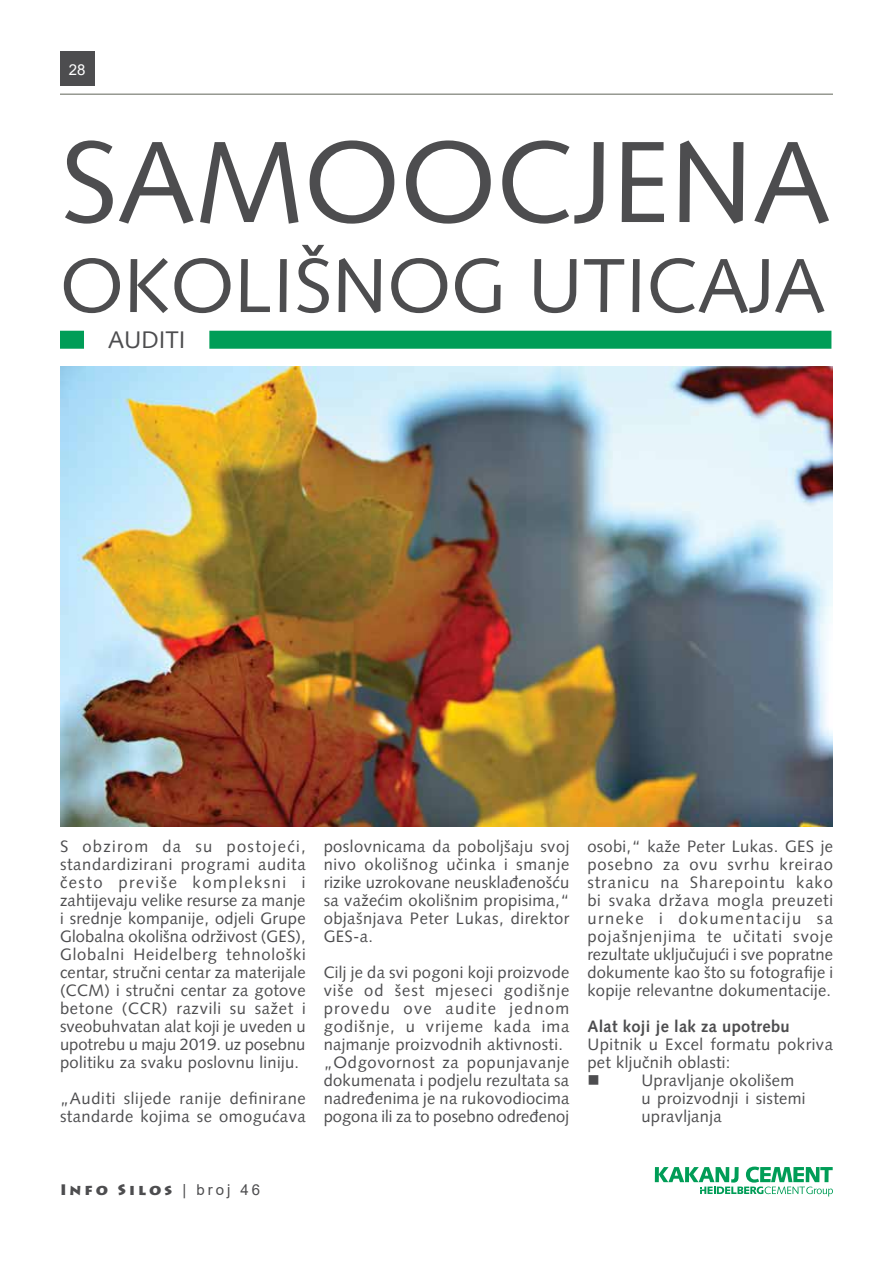
<style>
.page{position:relative;width:893px;height:1263px;background:#fff}
.page>*{position:absolute;margin:0;border:0;box-sizing:border-box;transform-origin:0 0}
.t1{font:115.5px "Syntax LT Std";color:#4d4d4f}
.t2{font:76.5px "Syntax LT Std";color:#4d4d4f}
.t3{font:24px "Syntax LT Std";color:#4d4d4f}
.t4{font:16.5px/18px "Syntax LT Std";letter-spacing:.02em;color:#4d4d4f;text-align:justify}
.t5{font:16.5px/18px "Syntax LT Std";letter-spacing:.04em;color:#4d4d4f}
.t6{font:700 16.5px "Syntax LT Std";letter-spacing:.02em;color:#4d4d4f}
.t7{font:900 15px "Lithos Pro";letter-spacing:.2em;color:#4d4d4f}
.t8{font:15px "Arial";color:#fff}
.s1{font-family:"Arial";font-weight:400}
</style>
<div class="page">
<div style="left:60px;top:51px;width:34px;height:35px;background:#4d4d4f"></div>
<hr style="left:60px;top:94px;width:773px;height:1px;background:#73776c">
<svg style="left:655px;top:1166px;width:178px;height:30px"></svg>
<img style="left:60px;top:366px;width:773px;height:460px">
<div style="left:60px;top:331px;width:24px;height:18px;background:#009d57"></div>
<div style="left:209px;top:331px;width:622px;height:18px;background:#009d57"></div>
<p class="t8" style="left:69px;top:59px;width:18px">28</p>
<h1 class="t1" style="left:60px;top:114px;width:772px">SAMOOCJENA</h1>
<h2 class="t2" style="left:60px;top:240px;width:767px">OKOLIŠNOG UTICAJA</h2>
<h3 class="t3" style="left:108px;top:326px;width:79px">AUDITI</h3>
<p class="t4" style="left:60px;top:837px;width:247px">S obzirom da su postojeći, standardizirani programi audita često previše kompleksni i zahtijevaju velike resurse za manje i srednje kompanije, odjeli Grupe Globalna okolišna održivost (GES), Globalni Heidelberg tehnološki centar, stručni centar za materijale (CCM) i stručni centar za gotove betone (CCR) razvili su sažet i sveobuhvatan alat koji je uveden u upotrebu u maju 2019. uz posebnu politiku za svaku poslovnu liniju.</p>
<p class="t5" style="left:60px;top:1089px;width:247px">„Auditi slijede ranije definirane standarde kojima se omogućava</p>
<p class="t4" style="left:324px;top:837px;width:247px">poslovnicama da poboljšaju svoj nivo okolišnog učinka i smanje rizike uzrokovane neusklađenošću sa važećim okolišnim propisima,“ objašnjava Peter Lukas, direktor GES-a.</p>
<p class="t4" style="left:324px;top:963px;width:247px;text-align:left">Cilj je da svi pogoni koji proizvode više od šest mjeseci godišnje provedu ove audite jednom godišnje, u vrijeme kada ima najmanje proizvodnih aktivnosti. „Odgovornost za popunjavanje dokumenata i podjelu rezultata sa nadređenima je na rukovodiocima pogona ili za to posebno određenoj</p>
<p class="t4" style="left:587px;top:837px;width:247px">osobi,“ kaže Peter Lukas. GES je posebno za ovu svrhu kreirao stranicu na Sharepointu kako bi svaka država mogla preuzeti urneke i dokumentaciju sa pojašnjenjima te učitati svoje rezultate uključujući i sve popratne dokumente kao što su fotografije i kopije relevantne dokumentacije.</p>
<p class="t6" style="left:587px;top:1017px;width:204px">Alat koji je lak za upotrebu</p>
<p class="t4" style="left:587px;top:1035px;width:247px">Upitnik u Excel formatu pokriva</p>
<p class="t4" style="left:587px;top:1053px;width:145px">pet ključnih oblasti:</p>
<p class="t4" style="left:641px;top:1071px;width:154px">Upravljanje okolišem</p>
<p class="t4" style="left:641px;top:1089px;width:166px">u proizvodnji i sistemi</p>
<p class="t4" style="left:641px;top:1107px;width:82px">upravljanja</p>
<p class="t7" style="left:60px;top:1180px;width:202px">Info Silos <span class="s1">| broj 46</span></p>
</div>
